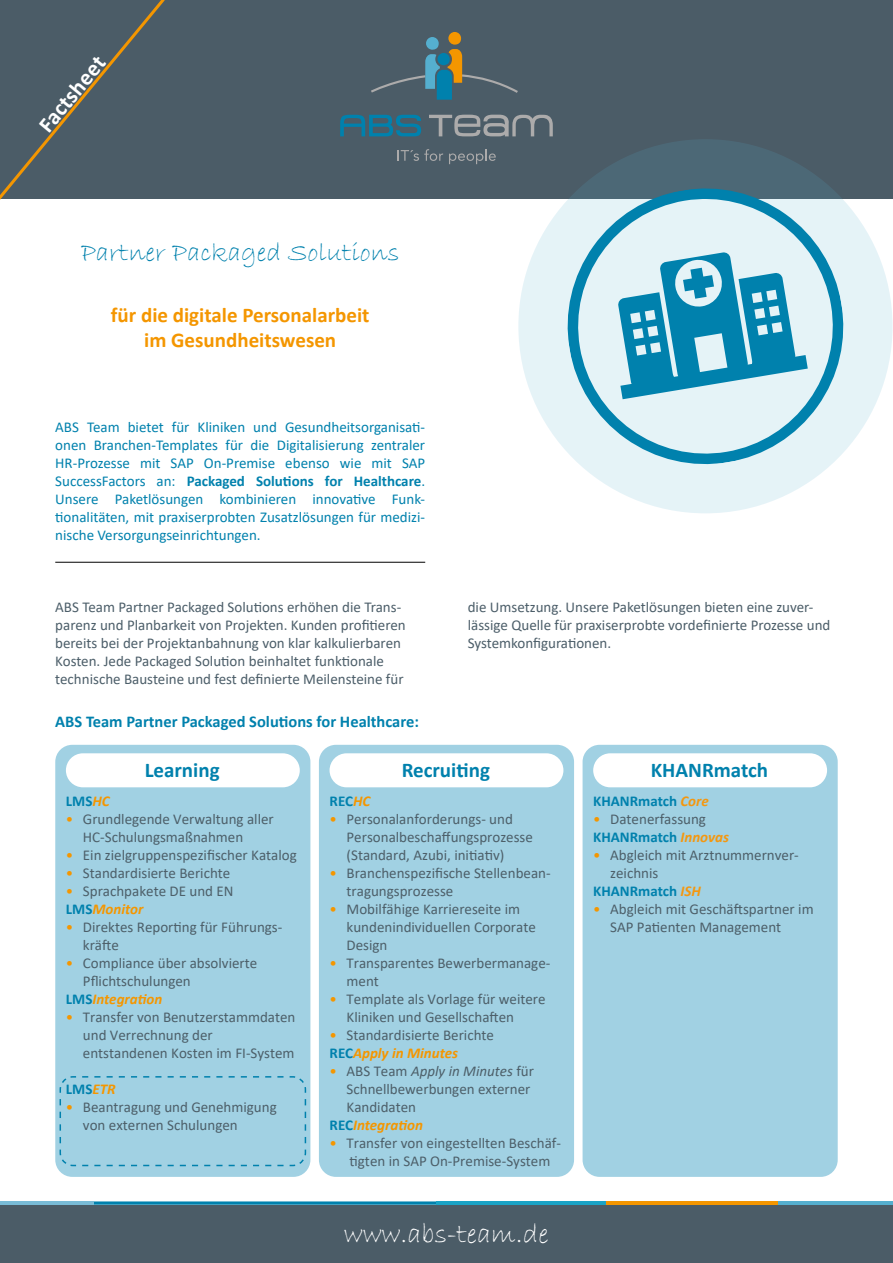
<style>
.page{position:relative;width:893px;height:1263px;background:#fff}
.page>*{position:absolute;margin:0;border:0;box-sizing:border-box;transform-origin:0 0}
.t1{font:28.5px "Bradley Hand ITC";color:#fff}
.Ü1_Titel_Bradley_bla{font:27px "Bradley Hand ITC";color:#0081ad}
.t2{font:700 22.5px "Calibri";color:#fff}
.Ü2_Titel_im_Header_o{font:700 21px/25.5px "Calibri";color:#f49600;text-align:center}
.t3{font:700 21px "Calibri";color:#0081ad}
.Absatzüberschrift_bl{font:700 16.5px "Calibri";color:#0081ad}
.t4{font:15px/18px "Calibri";color:#4d5f69}
.Lauftext_grau_10_auf{font:15px/18px "Calibri";color:#4c5e69}
.Teasertext_blau{font:15px/18px "Calibri";color:#0081ad;text-align:justify}
.t5{font:700 15px "Calibri";color:#0081ad}
.t6{font:italic 700 15px "Calibri";color:#f49600}
.t7{font:italic 15px "Calibri";color:#4d5f69}
.s1{font-weight:700}
.s2{font-style:italic;color:#f49600}
.s3{color:#f49600}
.s4{font-weight:700;color:#0081ad}
.s5{font-weight:700;font-style:italic;color:#f49600}
.s6{font-style:normal;color:#0081ad}
.s7{font-style:normal;color:#f49600}
.s8{font-style:normal}
.s9{font-style:italic;color:#f4970f}
.s10{font-weight:700;font-style:italic;color:#f4970f}
</style>
<div class="page">
<div style="left:0;top:0;width:893px;height:198px;background:#4b5c67"></div>
<div style="left:0;top:1205px;width:893px;height:58px;background:#4b5c67"></div>
<svg style="left:94px;top:1201px;width:342px;height:4px"></svg>
<hr style="left:0;top:1201px;width:94px;height:4px;background:#79bcd7">
<hr style="left:778px;top:1201px;width:115px;height:4px;background:#55afcf">
<hr style="left:436px;top:1201px;width:170px;height:4px;background:#1aa3c6">
<hr style="left:606px;top:1201px;width:172px;height:4px;background:#f49600">
<svg style="left:0;top:0;width:168px;height:200px"></svg>
<svg style="left:340px;top:115px;width:81px;height:21px"></svg>
<svg style="left:429px;top:115px;width:124px;height:21px"></svg>
<svg style="left:398px;top:149px;width:45px;height:12px"></svg>
<svg style="left:449px;top:149px;width:47px;height:15px"></svg>
<div style="left:426px;top:37px;width:13px;height:13px;background:#55afcf;border-radius:50%"></div>
<div style="left:448px;top:32px;width:13px;height:13px;background:#f49600;border-radius:50%"></div>
<svg style="left:371px;top:49px;width:147px;height:51px"></svg>
<svg style="left:518px;top:139px;width:374px;height:374px;fill:#e5f3f7"></svg>
<svg style="left:563px;top:184px;width:284px;height:284px;background:#b5d6e2"></svg>
<svg style="left:618px;top:252px;width:190px;height:147px;background:#6bb6cf"></svg>
<hr style="left:55px;top:562px;width:370px;height:1px;background:#000">
<div style="left:319px;top:745px;width:255px;height:432px;background:#a1d1e3;border-radius:17px"></div>
<div style="left:330px;top:753px;width:233px;height:34px;background:#fff;border-radius:17px"></div>
<div style="left:55px;top:745px;width:255px;height:432px;background:#a1d1e3;border-radius:17px"></div>
<div style="left:66px;top:753px;width:234px;height:34px;background:#fff;border-radius:17px"></div>
<svg style="left:59px;top:1076px;width:248px;height:91px"></svg>
<div style="left:583px;top:745px;width:255px;height:432px;background:#a1d1e3;border-radius:17px"></div>
<div style="left:593px;top:753px;width:234px;height:34px;background:#fff;border-radius:17px"></div>
<h3 class="t2" style="left:31px;top:118px;width:93px;rotate:-50deg">Factsheet</h3>
<p class="Ü1_Titel_Bradley_bla" style="left:81px;top:235px;width:320px">Partner Packaged Solutions</p>
<p class="Ü2_Titel_im_Header_o" style="left:111px;top:302px;width:260px">für die digitale Personalarbeit im Gesundheitswesen</p>
<p class="Teasertext_blau" style="left:55px;top:418px;width:371px">ABS Team bietet für Kliniken und Gesundheitsorganisati&shy;onen Branchen-Templates für die Digitalisierung zentraler HR-Prozesse mit SAP On-Premise ebenso wie mit SAP SuccessFactors an: <span class="s1">Packaged Solutions for Healthcare</span>.<br>Unsere Paketlösungen kombinieren innovative Funk&shy;tionalitäten, mit praxiserprobten Zusatzlösungen für medizi&shy;nische Versorgungseinrichtungen.</p>
<p class="Lauftext_grau_10_auf" style="left:55px;top:598px;width:352px">ABS Team Partner Packaged Solutions erhöhen die Trans&shy;parenz und Planbarkeit von Projekten. Kunden profitieren bereits bei der Projektanbahnung von klar kalkulierbaren Kosten. Jede Packaged Solution beinhaltet funktionale technische Bausteine und fest definierte Meilensteine für</p>
<p class="Lauftext_grau_10_auf" style="left:468px;top:597px;width:364px">die Umsetzung. Unsere Paketlösungen bieten eine zuver&shy;lässige Quelle für praxiserprobte vordefinierte Prozesse und<br>Systemkonfigurationen.</p>
<p class="Absatzüberschrift_bl" style="left:55px;top:710px;width:365px">ABS Team Partner Packaged Solutions for Healthcare:</p>
<p class="t3" style="left:145px;top:755px;width:76px">Learning</p>
<p class="t5" style="left:66px;top:791px;width:45px">LMS<span class="s2">HC</span></p>
<p class="t4" style="left:83px;top:810px;width:192px;text-indent:-17px"><span class="s3">•</span> Grundlegende Verwaltung aller<br>HC-Schulungsmaßnahmen</p>
<p class="t4" style="left:66px;top:846px;width:232px"><span class="s3">•</span> Ein zielgruppenspezifischer Katalog</p>
<p class="t4" style="left:66px;top:864px;width:166px"><span class="s3">•</span> Standardisierte Berichte</p>
<p class="t4" style="left:66px;top:882px;width:169px"><span class="s3">•</span> Sprachpakete DE und EN<br><span class="s4">LMS</span><span class="s5">Monitor</span></p>
<p class="t4" style="left:83px;top:918px;width:201px;text-indent:-17px"><span class="s3">•</span> Direktes Reporting für Führungs&shy;kräfte</p>
<p class="t4" style="left:66px;top:954px;width:193px"><span class="s3">•</span> Compliance über absolvierte</p>
<p class="t4" style="left:83px;top:972px;width:109px">Pflichtschulungen</p>
<p class="t6" style="left:66px;top:989px;width:98px"><span class="s6">LMS</span>Integration</p>
<p class="t4" style="left:83px;top:1008px;width:214px;text-indent:-17px"><span class="s3">•</span> Transfer von Benutzerstammdaten und Verrechnung der entstandenen Kosten im FI-System</p>
<p class="t5" style="left:66px;top:1079px;width:51px">LMS<span class="s2">ETR</span></p>
<p class="t4" style="left:83px;top:1098px;width:195px;text-indent:-17px"><span class="s3">•</span> Beantragung und Genehmigung von externen Schulungen</p>
<p class="t3" style="left:402px;top:755px;width:90px">Recruiting</p>
<p class="t5" style="left:330px;top:791px;width:42px">REC<span class="s2">HC</span></p>
<p class="t4" style="left:347px;top:810px;width:188px;text-indent:-17px"><span class="s3">•</span> Personalanforderungs- und<br>Personalbeschaffungsprozesse (Standard, Azubi, initiativ)</p>
<p class="t4" style="left:347px;top:864px;width:206px;text-indent:-17px"><span class="s3">•</span> Branchenspezifische Stellenbean&shy;tragungsprozesse</p>
<p class="t4" style="left:347px;top:900px;width:191px;text-indent:-17px"><span class="s3">•</span> Mobilfähige Karriereseite im kundenindividuellen Corporate<br>Design</p>
<p class="t4" style="left:347px;top:954px;width:205px;text-indent:-17px"><span class="s3">•</span> Transparentes Bewerbermanage&shy;ment</p>
<p class="t4" style="left:347px;top:990px;width:201px;text-indent:-17px"><span class="s3">•</span> Template als Vorlage für weitere<br>Kliniken und Gesellschaften</p>
<p class="t4" style="left:330px;top:1026px;width:166px"><span class="s3">•</span> Standardisierte Berichte<br><span class="s4">REC</span><span class="s5">Apply in Minutes</span></p>
<p class="t7" style="left:330px;top:1061px;width:206px"><span class="s7">•</span> <span class="s8">ABS Team</span> Apply in Minutes <span class="s8">für</span></p>
<p class="t4" style="left:347px;top:1080px;width:185px">Schnellbewerbungen externer</p>
<p class="t4" style="left:347px;top:1098px;width:71px">Kandidaten</p>
<p class="t6" style="left:330px;top:1115px;width:95px"><span class="s6">REC</span>Integration</p>
<p class="t4" style="left:350px;top:1134px;width:213px;text-indent:-20px"><span class="s3">•</span> Transfer von eingestellten Beschäf&shy;tigten in SAP On-Premise-System</p>
<h1 class="t1" style="left:344px;top:1216px;width:206px">www.abs-team.de</h1>
<p class="t3" style="left:651px;top:755px;width:119px">KHANRmatch</p>
<p class="t5" style="left:593px;top:791px;width:117px">KHANRmatch <span class="s9">Core</span></p>
<p class="t4" style="left:593px;top:810px;width:137px"><span class="s3">•</span> Datenerfassung<br><span class="s4">KHANRmatch</span> <span class="s10">Innovas</span></p>
<p class="t4" style="left:593px;top:846px;width:207px"><span class="s3">•</span> Abgleich mit Arztnummernver-</p>
<p class="t4" style="left:610px;top:864px;width:50px">zeichnis</p>
<p class="t5" style="left:593px;top:881px;width:109px">KHANRmatch <span class="s9">ISH</span></p>
<p class="t4" style="left:610px;top:900px;width:205px;text-indent:-17px"><span class="s3">•</span> Abgleich mit Geschäftspartner im<br>SAP Patienten Management</p>
</div>
